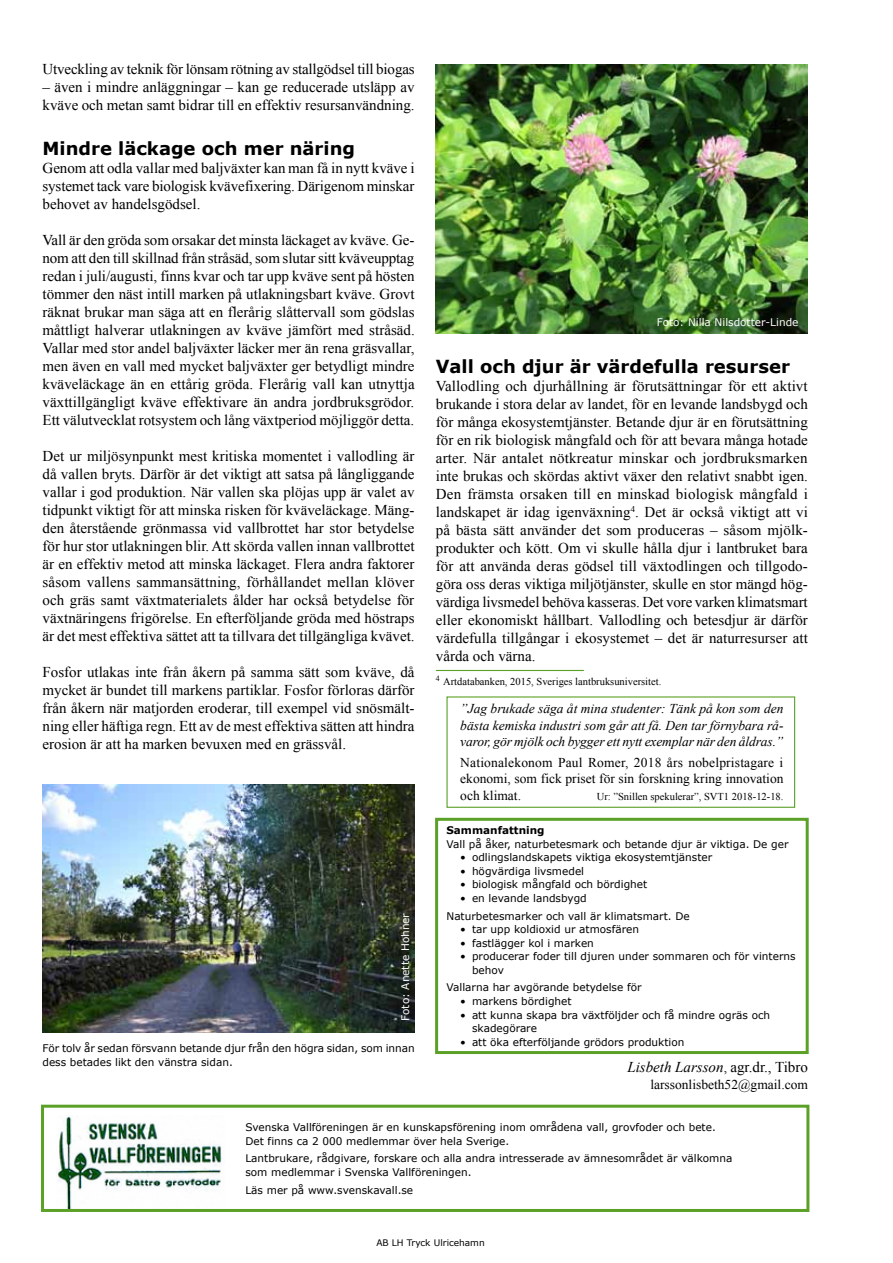
<style>
.page{position:relative;width:893px;height:1263px;background:#fff}
.page>*{position:absolute;margin:0;border:0;box-sizing:border-box;transform-origin:0 0}
.t1{font:700 18px "Verdana";color:#000}
.t2{font:15px/18px "Times New Roman";color:#000;text-align:justify}
.t3{font:italic 15px "Times New Roman";color:#000}
.t4{font:italic 13.5px/16.5px "Times New Roman";letter-spacing:-.01em;color:#000;text-align:justify}
.t5{font:13.5px/16.5px "Times New Roman";color:#000;text-align:justify}
.t6{font:10.5px/13.5px "Verdana";color:#000}
.t7{font:10.5px "Times New Roman";color:#000}
.t8{font:10.5px "Verdana";color:#fff}
.t9{font:700 10.5px "Verdana";color:#000}
.t10{font:9px "Verdana";color:#000}
.s1{font-style:normal;font-size:13.5px}
.s2{font-style:normal}
</style>
<div class="page">
<img style="left:57px;top:1116px;width:165px;height:92px">
<div style="left:41px;top:1105px;width:768px;height:107px;border:3px solid #5ba128"></div>
<hr style="left:436px;top:670px;width:148px;height:1px;background:#5ba128">
<img style="left:43px;top:785px;width:372px;height:248px">
<img style="left:436px;top:65px;width:371px;height:268px">
<div style="left:435px;top:818px;width:374px;height:236px;border:3px solid #5ba128"></div>
<div style="left:446px;top:696px;width:349px;height:112px;border:1px solid #5ba128"></div>
<p class="t2" style="left:43px;top:60px;width:374px">Utveckling av teknik för lönsam rötning av stallgödsel till biogas</p>
<p class="t2" style="left:43px;top:78px;width:374px">– även i mindre anläggningar – kan ge reducerade utsläpp av kväve och metan samt bidrar till en effektiv resursanvändning.</p>
<p class="t1" style="left:43px;top:135px;width:314px">Mindre läckage och mer näring</p>
<p class="t2" style="left:43px;top:158px;width:374px">Genom att odla vallar med baljväxter kan man få in nytt kväve i systemet tack vare biologisk kvävefixering. Därigenom minskar behovet av handelsgödsel.</p>
<p class="t2" style="left:43px;top:230px;width:374px">Vall är den gröda som orsakar det minsta läckaget av kväve. Ge&shy;nom att den till skillnad från stråsäd, som slutar sitt kväveupptag redan i juli/augusti, finns kvar och tar upp kväve sent på hösten tömmer den näst intill marken på utlakningsbart kväve. Grovt räknat brukar man säga att en flerårig slåttervall som gödslas måttligt halverar utlakningen av kväve jämfört med stråsäd.<br>Vallar med stor andel baljväxter läcker mer än rena gräsvallar, men även en vall med mycket baljväxter ger betydligt mindre kväveläckage än en ettårig gröda. Flerårig vall kan utnyttja växttillgängligt kväve effektivare än andra jordbruksgrödor.<br>Ett välutvecklat rotsystem och lång växtperiod möjliggör detta.</p>
<p class="t2" style="left:43px;top:446px;width:374px">Det ur miljösynpunkt mest kritiska momentet i vallodling är då vallen bryts. Därför är det viktigt att satsa på långliggande vallar i god produktion. När vallen ska plöjas upp är valet av tidpunkt viktigt för att minska risken för kväveläckage. Mäng&shy;den återstående grönmassa vid vallbrottet har stor betydelse för hur stor utlakningen blir. Att skörda vallen innan vallbrottet är en effektiv metod att minska läckaget. Flera andra faktorer såsom vallens sammansättning, förhållandet mellan klöver och gräs samt växtmaterialets ålder har också betydelse för växtnäringens frigörelse. En efterföljande gröda med höstraps är det mest effektiva sättet att ta tillvara det tillgängliga kvävet.</p>
<p class="t2" style="left:43px;top:662px;width:374px">Fosfor utlakas inte från åkern på samma sätt som kväve, då mycket är bundet till markens partiklar. Fosfor förloras därför från åkern när matjorden eroderar, till exempel vid snösmält&shy;ning eller häftiga regn. Ett av de mest effektiva sätten att hindra erosion är att ha marken bevuxen med en grässvål.</p>
<p class="t8" style="left:398px;top:1021px;width:109px;rotate:-90deg">Foto: Anette Hohner</p>
<p class="t6" style="left:43px;top:1041px;width:374px">För tolv år sedan försvann betande djur från den högra sidan, som innan dess betades likt den vänstra sidan.</p>
<p class="t8" style="left:657px;top:315px;width:143px">Foto: Nilla Nilsdotter-Linde</p>
<p class="t1" style="left:436px;top:353px;width:356px">Vall och djur är värdefulla resurser</p>
<p class="t2" style="left:436px;top:376px;width:374px">Vallodling och djurhållning är förutsättningar för ett aktivt brukande i stora delar av landet, för en levande landsbygd och för många ekosystemtjänster. Betande djur är en förutsättning för en rik biologisk mångfald och för att bevara många hotade arter. När antalet nötkreatur minskar och jordbruksmarken inte brukas och skördas aktivt växer den relativt snabbt igen.<br>Den främsta orsaken till en minskad biologisk mångfald i landskapet är idag igenväxning<sup>4</sup>. Det är också viktigt att vi på bästa sätt använder det som produceras – såsom mjölk&shy;produkter och kött. Om vi skulle hålla djur i lantbruket bara för att använda deras gödsel till växtodlingen och tillgodo&shy;göra oss deras viktiga miljötjänster, skulle en stor mängd hög&shy;värdiga livsmedel behöva kasseras. Det vore varken klimatsmart eller ekonomiskt hållbart. Vallodling och betesdjur är därför värdefulla tillgångar i ekosystemet – det är naturresurser att vårda och värna.</p>
<p class="t7" style="left:436px;top:675px;width:227px"><sup>4</sup> Artdatabanken, 2015, Sveriges lantbruksuniversitet.</p>
<p class="t4" style="left:460px;top:700px;width:325px">”Jag brukade säga åt mina studenter: Tänk på kon som den bästa kemiska industri som går att få. Den tar förnybara rå&shy;varor, gör mjölk och bygger ett nytt exemplar när den åldras.”</p>
<p class="t5" style="left:460px;top:754px;width:325px">Nationalekonom Paul Romer, 2018 års nobelpristagare i ekonomi, som fick priset för sin forskning kring innovation och klimat.</p>
<p class="t7" style="left:597px;top:789px;width:188px">Ur: ”Snillen spekulerar”, SVT1 2018-12-18.</p>
<p class="t9" style="left:446px;top:823px;width:100px">Sammanfattning</p>
<p class="t6" style="left:446px;top:837px;width:344px">Vall på åker, naturbetesmark och betande djur är viktiga. De ger</p>
<p class="t6" style="left:460px;top:851px;width:254px">• odlingslandskapets viktiga ekosystemtjänster</p>
<p class="t6" style="left:460px;top:864px;width:126px">• högvärdiga livsmedel</p>
<p class="t6" style="left:460px;top:878px;width:189px">• biologisk mångfald och bördighet</p>
<p class="t6" style="left:446px;top:889px;width:245px;line-height:17.7px;text-indent:14px">• en levande landsbygd<br>Naturbetesmarker och vall är klimatsmart. De</p>
<p class="t6" style="left:460px;top:922px;width:181px">• tar upp koldioxid ur atmosfären</p>
<p class="t6" style="left:460px;top:936px;width:135px">• fastlägger kol i marken</p>
<p class="t6" style="left:472px;top:949px;width:325px;text-indent:-12px">• producerar foder till djuren under sommaren och för vinterns behov</p>
<p class="t6" style="left:446px;top:981px;width:197px">Vallarna har avgörande betydelse för</p>
<p class="t6" style="left:460px;top:994px;width:113px">• markens bördighet</p>
<p class="t6" style="left:472px;top:1008px;width:300px;text-indent:-12px">• att kunna skapa bra växtföljder och få mindre ogräs och skadegörare</p>
<p class="t6" style="left:460px;top:1035px;width:226px">• att öka efterföljande grödors produktion</p>
<p class="t3" style="left:627px;top:1057px;width:182px">Lisbeth Larsson<span class="s1">,</span> <span class="s2">agr.dr., Tibro</span></p>
<p class="t5" style="left:650px;top:1076px;width:159px">larssonlisbeth52@gmail.com</p>
<p class="t6" style="left:245px;top:1120px;width:472px">Svenska Vallföreningen är en kunskapsförening inom områdena vall, grovfoder och bete.<br>Det finns ca 2 000 medlemmar över hela Sverige.</p>
<p class="t6" style="left:245px;top:1152px;width:488px">Lantbrukare, rådgivare, forskare och alla andra intresserade av ämnesområdet är välkomna som medlemmar i Svenska Vallföreningen.</p>
<p class="t6" style="left:245px;top:1183px;width:169px">Läs mer på www.svenskavall.se</p>
<p class="t10" style="left:376px;top:1236px;width:110px">AB LH Tryck Ulricehamn</p>
</div>
